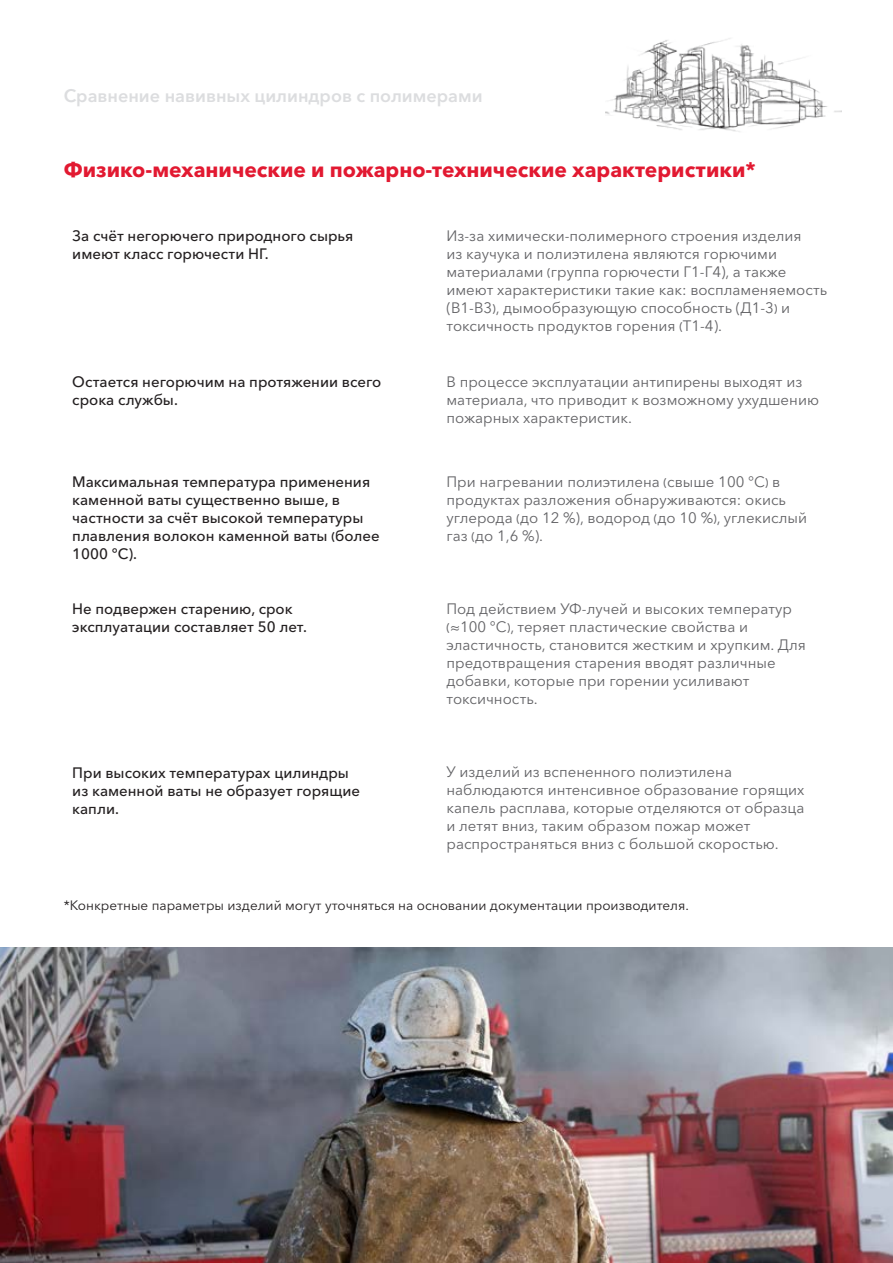
<style>
.page{position:relative;width:893px;height:1263px;background:#fff}
.page>*{position:absolute;margin:0;border:0;box-sizing:border-box;transform-origin:0 0}
.t1{font:700 21px "Avenir Next Cyr";color:#e21931}
.RED_BOLD26{font:600 18px "Avenir Next Cyr";color:#dcdddf}
.t2{font:15px/18px "Avenir Next Cyr";color:#636366}
.t3{font:500 15px/18px "Avenir Next Cyr";color:#231f20}
.t4{font:13.5px "Avenir Next Cyr";color:#231f20}
</style>
<div class="page">
<img style="left:0;top:947px;width:893px;height:316px">
<img style="left:606px;top:38px;width:236px;height:94px">
<p class="RED_BOLD26" style="left:64px;top:84px;width:420px">Сравнение навивных цилиндров с полимерами</p>
<p class="t1" style="left:64px;top:157px;width:694px">Физико-механические и пожарно-технические характеристики*</p>
<p class="t3" style="left:72px;top:226px;width:283px">За счёт негорючего природного сырья имеют класс горючести НГ.</p>
<p class="t2" style="left:446px;top:226px;width:382px">Из-за химически-полимерного строения изделия<br>из каучука и полиэтилена являются горючими материалами (группа горючести Г1-Г4), а также имеют характеристики такие как: воспламеняемость (В1-В3), дымообразующую способность (Д1-3) и токсичность продуктов горения (Т1-4).</p>
<p class="t3" style="left:72px;top:372px;width:311px">Остается негорючим на протяжении всего срока службы.</p>
<p class="t2" style="left:446px;top:372px;width:374px">В процессе эксплуатации антипирены выходят из материала, что приводит к возможному ухудшению пожарных характеристик.</p>
<p class="t3" style="left:72px;top:473px;width:309px">Максимальная температура применения каменной ваты существенно выше, в частности за счёт высокой температуры плавления волокон каменной ваты (более<br>1000 °С).</p>
<p class="t2" style="left:446px;top:473px;width:362px">При нагревании полиэтилена (свыше 100 °С) в продуктах разложения обнаруживаются: окись углерода (до 12 %), водород (до 10 %), углекислый газ (до 1,6 %).</p>
<p class="t3" style="left:72px;top:599px;width:236px">Не подвержен старению, срок эксплуатации составляет 50 лет.</p>
<p class="t2" style="left:446px;top:599px;width:361px">Под действием УФ-лучей и высоких температур (≈100 °С), теряет пластические свойства и эластичность, становится жестким и хрупким. Для предотвращения старения вводят различные добавки, которые при горении усиливают токсичность.</p>
<p class="t3" style="left:72px;top:764px;width:289px">При высоких температурах цилиндры из каменной ваты не образует горящие капли.</p>
<p class="t2" style="left:446px;top:762px;width:360px">У изделий из вспененного полиэтилена наблюдаются интенсивное образование горящих капель расплава, которые отделяются от образца и летят вниз, таким образом пожар может распространяться вниз с большой скоростью.</p>
<p class="t4" style="left:64px;top:897px;width:627px">*Конкретные параметры изделий могут уточняться на основании документации производителя.</p>
</div>
